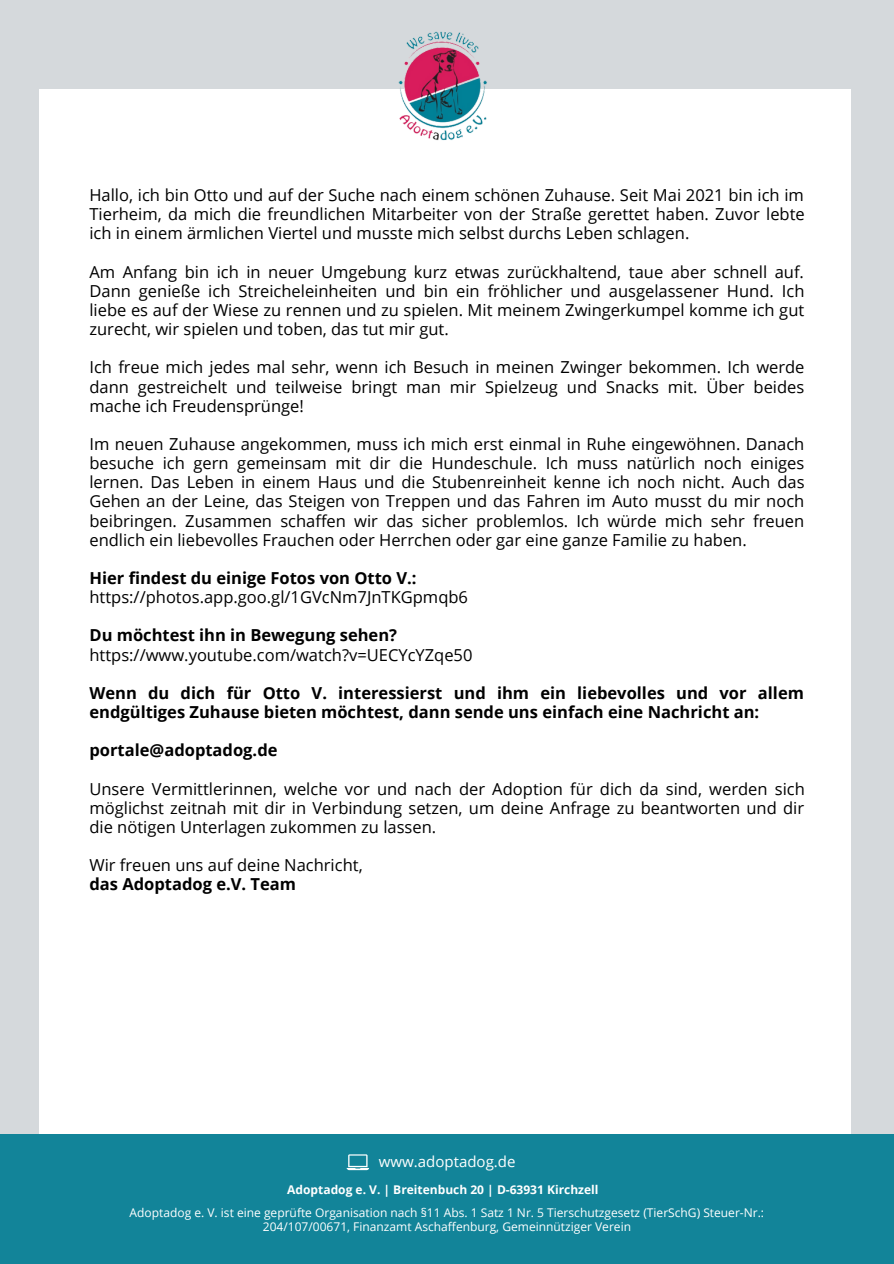
<style>
.page{position:relative;width:894px;height:1264px;background:#fff}
.page>*{position:absolute;margin:0;border:0;box-sizing:border-box;transform-origin:0 0}
.t1{font:16.5px/19.2px "Open Sans";color:#000;text-align:justify}
.t2{font:700 16.5px/19.2px "Open Sans";color:#000}
.t3{font:15px "Open Sans";color:#fff}
.t4{font:12px/14px "Open Sans";color:#fff;text-align:center}
.t5{font:700 12px "Open Sans";color:#fff}
</style>
<div class="page">
<div style="left:0;top:0;width:893px;height:1263px;background:#d5d9dc"></div>
<div style="left:39px;top:89px;width:811px;height:1174px;background:#fff"></div>
<img style="left:398px;top:31px;width:89px;height:110px">
<div style="left:0;top:1133px;width:893px;height:130px;background:#128499"></div>
<svg style="left:346px;top:1154px;width:23px;height:16px"></svg>
<p class="t1" style="left:89px;top:185px;width:716px">Hallo, ich bin Otto und auf der Suche nach einem schönen Zuhause. Seit Mai 2021 bin ich im Tierheim, da mich die freundlichen Mitarbeiter von der Straße gerettet haben. Zuvor lebte ich in einem ärmlichen Viertel und musste mich selbst durchs Leben schlagen.</p>
<p class="t1" style="left:89px;top:261px;width:716px">Am Anfang bin ich in neuer Umgebung kurz etwas zurückhaltend, taue aber schnell auf.<br>Dann genieße ich Streicheleinheiten und bin ein fröhlicher und ausgelassener Hund. Ich liebe es auf der Wiese zu rennen und zu spielen. Mit meinem Zwingerkumpel komme ich gut zurecht, wir spielen und toben, das tut mir gut.</p>
<p class="t1" style="left:89px;top:357px;width:716px">Ich freue mich jedes mal sehr, wenn ich Besuch in meinen Zwinger bekommen. Ich werde dann gestreichelt und teilweise bringt man mir Spielzeug und Snacks mit. Über beides mache ich Freudensprünge!</p>
<p class="t1" style="left:89px;top:434px;width:716px">Im neuen Zuhause angekommen, muss ich mich erst einmal in Ruhe eingewöhnen. Danach besuche ich gern gemeinsam mit dir die Hundeschule. Ich muss natürlich noch einiges lernen. Das Leben in einem Haus und die Stubenreinheit kenne ich noch nicht. Auch das Gehen an der Leine, das Steigen von Treppen und das Fahren im Auto musst du mir noch beibringen. Zusammen schaffen wir das sicher problemlos. Ich würde mich sehr freuen endlich ein liebevolles Frauchen oder Herrchen oder gar eine ganze Familie zu haben.</p>
<p class="t2" style="left:89px;top:568px;width:328px">Hier findest du einige Fotos von Otto V.:</p>
<p class="t1" style="left:89px;top:587px;width:380px">https://photos.app.goo.gl/1GVcNm7JnTKGpmqb6</p>
<p class="t2" style="left:89px;top:625px;width:309px">Du möchtest ihn in Bewegung sehen?</p>
<p class="t1" style="left:89px;top:644px;width:384px">https://www.youtube.com/watch?v=UECYcYZqe50</p>
<p class="t2" style="left:89px;top:683px;width:715px">Wenn du dich für Otto V. interessierst und ihm ein liebevolles und vor allem endgültiges Zuhause bieten möchtest, dann sende uns einfach eine Nachricht an:</p>
<p class="t2" style="left:89px;top:740px;width:189px">portale@adoptadog.de</p>
<p class="t1" style="left:89px;top:778px;width:716px">Unsere Vermittlerinnen, welche vor und nach der Adoption für dich da sind, werden sich möglichst zeitnah mit dir in Verbindung setzen, um deine Anfrage zu beantworten und dir die nötigen Unterlagen zukommen zu lassen.</p>
<p class="t1" style="left:89px;top:855px;width:275px">Wir freuen uns auf deine Nachricht,</p>
<p class="t2" style="left:89px;top:874px;width:208px">das Adoptadog e.V. Team</p>
<p class="t3" style="left:379px;top:1151px;width:138px">www.adoptadog.de</p>
<p class="t5" style="left:287px;top:1181px;width:313px">Adoptadog e. V. | Breitenbuch 20 | D-63931 Kirchzell</p>
<p class="t4" style="left:130px;top:1205px;width:635px">Adoptadog e. V. ist eine geprüfte Organisation nach §11 Abs. 1 Satz 1 Nr. 5 Tierschutzgesetz (TierSchG) Steuer-Nr.:<br>204/107/00671, Finanzamt Aschaffenburg, Gemeinnütziger Verein</p>
</div>
